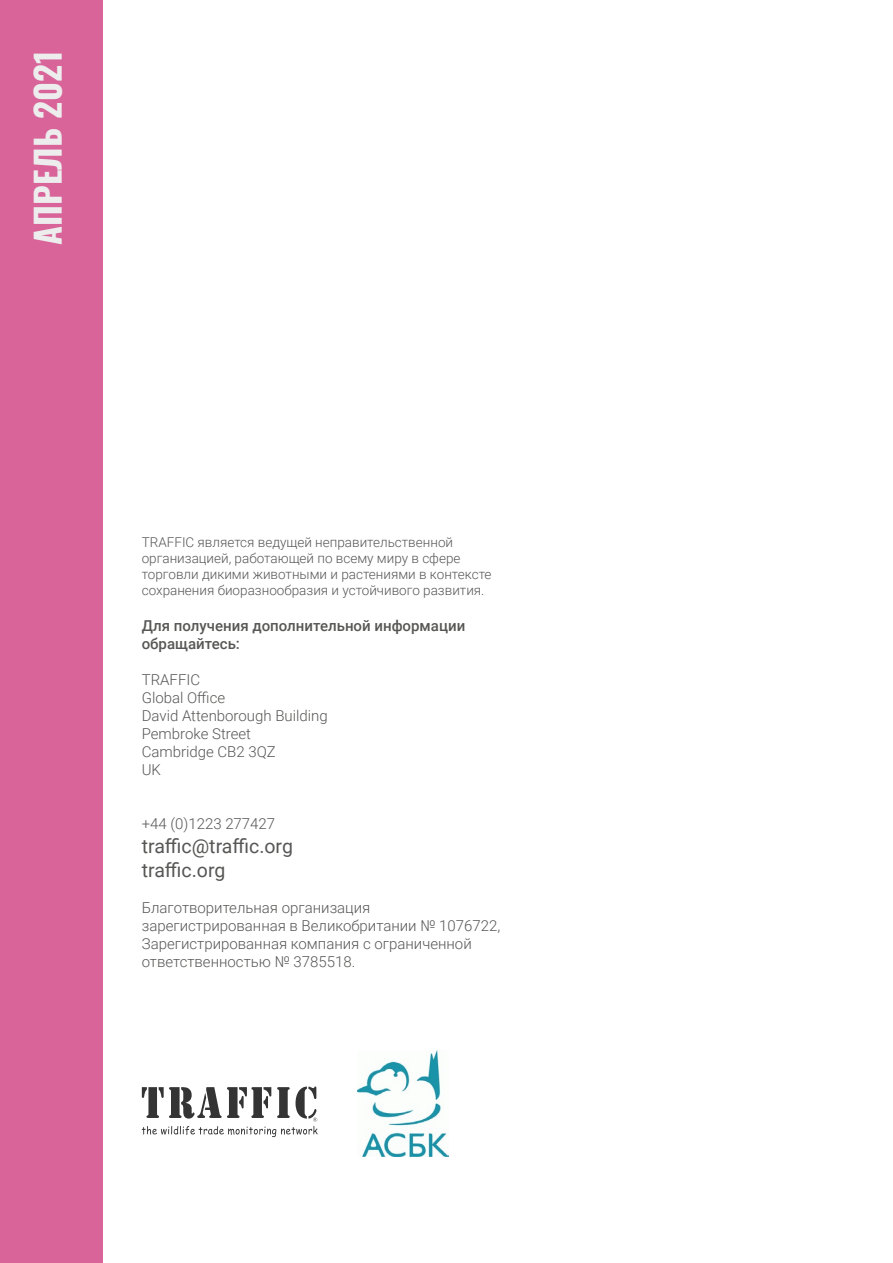
<style>
.page{position:relative;width:893px;height:1263px;background:#fff}
.page>*{position:absolute;margin:0;border:0;box-sizing:border-box;transform-origin:0 0}
.t1{font:700 34.5px "Oswald";color:#ededed}
.J_-_Back_Cover_TEXT{font:19.5px "Roboto";color:#575756}
.J_-_Back_Cover_CHARI{font:300 15px/18px "Roboto";color:#575756}
.J_-_Back_Cover_TEXT-2{font:300 15px "Roboto";color:#575756}
.J_-_Back_Cover_TEXT-3{font:500 15px/18px "Roboto";color:#575756}
.J_-_Back_Cover_TEXT-4{font:300 13.5px/16.2px "Roboto";color:#575756}
</style>
<div class="page">
<div style="left:0;top:0;width:102px;height:1263px;background:#d86499"></div>
<svg style="left:142px;top:1086px;width:176px;height:51px"></svg>
<img style="left:357px;top:1050px;width:91px;height:107px">
<p class="t1" style="left:30px;top:245px;width:195px;rotate:-90deg">АПРЕЛЬ 2021</p>
<p class="J_-_Back_Cover_TEXT-4" style="left:142px;top:533px;width:351px">TRAFFIC является ведущей неправительственной организацией, работающей по всему миру в сфере торговли дикими животными и растениями в контексте сохранения биоразнообразия и устойчивого развития.</p>
<p class="J_-_Back_Cover_TEXT-3" style="left:142px;top:616px;width:325px">Для получения дополнительной информации обращайтесь:</p>
<p class="J_-_Back_Cover_TEXT-2" style="left:142px;top:669px;width:60px">TRAFFIC</p>
<p class="J_-_Back_Cover_TEXT-2" style="left:142px;top:687px;width:85px">Global Office</p>
<p class="J_-_Back_Cover_TEXT-2" style="left:142px;top:705px;width:188px">David Attenborough Building</p>
<p class="J_-_Back_Cover_TEXT-2" style="left:142px;top:723px;width:111px">Pembroke Street</p>
<p class="J_-_Back_Cover_TEXT-2" style="left:142px;top:741px;width:136px">Cambridge CB2 3QZ</p>
<p class="J_-_Back_Cover_TEXT-2" style="left:142px;top:759px;width:21px">UK</p>
<p class="J_-_Back_Cover_TEXT-2" style="left:142px;top:813px;width:135px">+44 (0)1223 277427</p>
<p class="J_-_Back_Cover_TEXT" style="left:142px;top:833px;width:153px">traffic@traffic.org</p>
<p class="J_-_Back_Cover_TEXT" style="left:142px;top:857px;width:85px">traffic.org</p>
<p class="J_-_Back_Cover_CHARI" style="left:142px;top:898px;width:360px">Благотворительная организация зарегистрированная в Великобритании № 1076722,</p>
<p class="J_-_Back_Cover_CHARI" style="left:142px;top:934px;width:332px">Зарегистрированная компания с ограниченной ответственностью № 3785518.</p>
</div>
